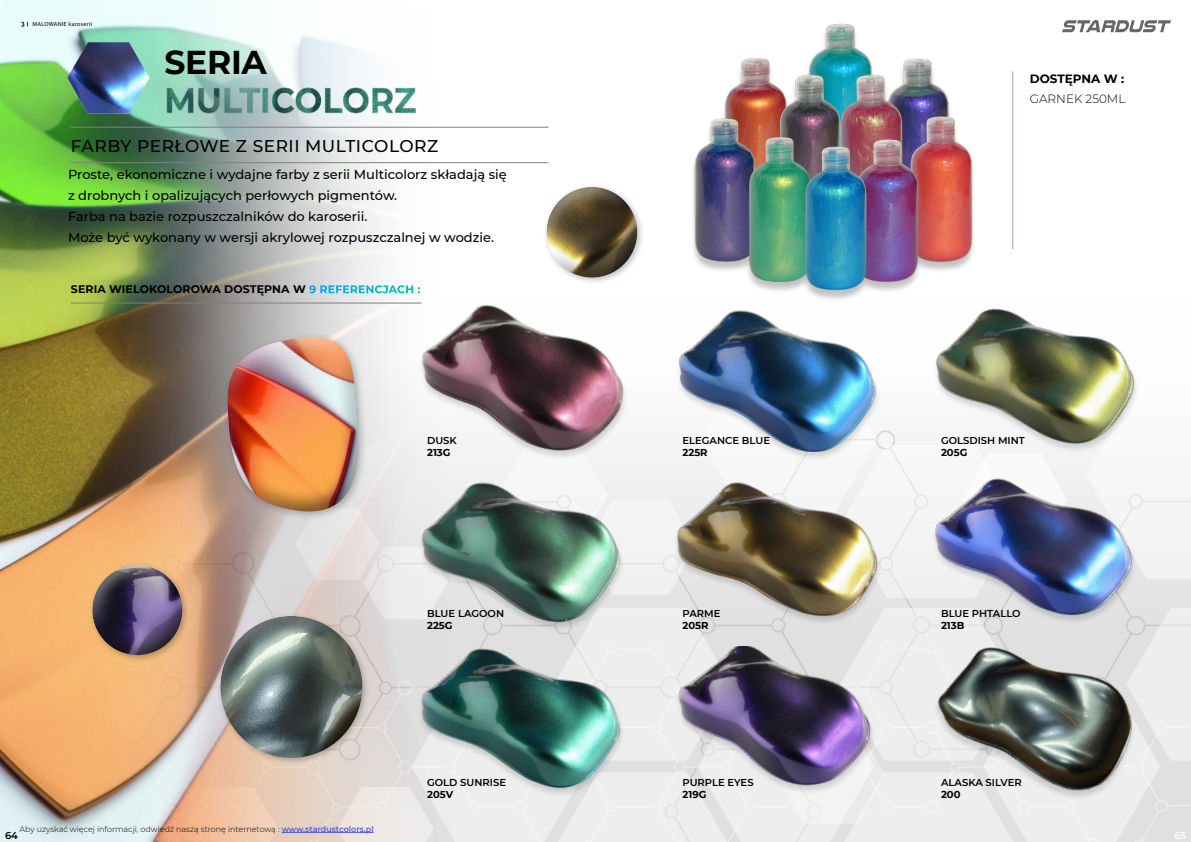
<style>
.page{position:relative;width:1191px;height:842px;background:#fff}
.page>*{position:absolute;margin:0;border:0;box-sizing:border-box;transform-origin:0 0}
.titre_page_pres{font:700 33px "Montserrat";letter-spacing:-.01em;color:#000}
.sous_titre_page{font:500 17px "Montserrat";letter-spacing:.03em;color:#000}
.texte_page_pres{font:500 13px/21px "Montserrat";color:#000}
.t1{font:300 12px "Montserrat";color:#000}
.t2{font:700 12px "Montserrat";color:#000}
.titre_tableau{font:700 11px "Montserrat";letter-spacing:.01em;color:#000}
.ref_légende{font:600 10px "Montserrat";color:#000}
.ref_légende-2{font:700 10px "Montserrat";color:#000}
.ref_légende-3{font:600 10px "Montserrat";color:#fff}
.t3{font:300 8px "Montserrat";color:#000}
.t4{font:6px "Myriad Pro";letter-spacing:.05em;color:#000}
.s1{color:#fff}
.s2{font-weight:600;color:#4f5cd6}
</style>
<div class="page">
<img style="left:0;top:0;width:549px;height:185px">
<img style="left:67px;top:42px;width:82px;height:72px">
<hr style="left:70px;top:127px;width:478px;height:1px;background:#808080">
<hr style="left:70px;top:162px;width:478px;height:1px;background:#808080">
<svg style="left:1062px;top:20px;width:109px;height:12px"></svg>
<hr style="left:1012px;top:71px;width:1px;height:178px;background:#95a3c4">
<img style="left:693px;top:23px;width:281px;height:162px">
<svg style="left:21px;top:22px;width:7px;height:5px"></svg>
<img style="left:160px;top:78px;width:259px;height:43px">
<img style="left:0;top:185px;width:1191px;height:657px">
<p class="t4" style="left:32px;top:21px;width:61px">MALOWANIE karoserii</p>
<p class="titre_page_pres" style="left:164px;top:39px;width:104px">SERIA</p>
<p class="sous_titre_page" style="left:71px;top:134px;width:369px">FARBY PERŁOWE Z SERII MULTICOLORZ</p>
<p class="texte_page_pres" style="left:68px;top:164px;width:440px">Proste, ekonomiczne i wydajne farby z serii Multicolorz składają się z drobnych i opalizujących perłowych pigmentów.<br>Farba na bazie rozpuszczalników do karoserii.<br>Może być wykonany w wersji akrylowej rozpuszczalnej w wodzie.</p>
<p class="titre_tableau" style="left:71px;top:281px;width:351px">SERIA WIELOKOLOROWA DOSTĘPNA W <span class="s1">9 REFERENCJACH :</span></p>
<p class="ref_légende" style="left:427px;top:433px;width:31px">DUSK</p>
<p class="ref_légende-2" style="left:427px;top:445px;width:25px">213G</p>
<p class="ref_légende" style="left:427px;top:606px;width:78px">BLUE LAGOON</p>
<p class="ref_légende-2" style="left:427px;top:618px;width:27px">225G</p>
<p class="ref_légende" style="left:427px;top:775px;width:80px">GOLD SUNRISE</p>
<p class="ref_légende-2" style="left:427px;top:787px;width:28px">205V</p>
<p class="t2" style="left:1029px;top:70px;width:96px">DOSTĘPNA W :</p>
<p class="t1" style="left:1029px;top:91px;width:97px">GARNEK 250ML</p>
<p class="ref_légende" style="left:682px;top:433px;width:89px">ELEGANCE BLUE</p>
<p class="ref_légende-2" style="left:682px;top:445px;width:27px">225R</p>
<p class="ref_légende" style="left:941px;top:433px;width:85px">GOLSDISH MINT</p>
<p class="ref_légende-2" style="left:941px;top:445px;width:28px">205G</p>
<p class="ref_légende" style="left:682px;top:606px;width:39px">PARME</p>
<p class="ref_légende-2" style="left:682px;top:618px;width:27px">205R</p>
<p class="ref_légende" style="left:941px;top:606px;width:81px">BLUE PHTALLO</p>
<p class="ref_légende-2" style="left:941px;top:618px;width:25px">213B</p>
<p class="ref_légende" style="left:682px;top:775px;width:73px">PURPLE EYES</p>
<p class="ref_légende-2" style="left:682px;top:787px;width:25px">219G</p>
<p class="ref_légende" style="left:941px;top:775px;width:82px">ALASKA SILVER</p>
<p class="ref_légende-2" style="left:941px;top:787px;width:21px">200</p>
<p class="t3" style="left:20px;top:823px;width:355px">Aby uzyskać więcej informacji, odwiedź naszą stronę internetową : <span class="s2">www.stardustcolors.pl</span></p>
<p class="ref_légende" style="left:5px;top:828px;width:15px">64</p>
<p class="ref_légende-3" style="left:1174px;top:828px;width:14px">65</p>
</div>
